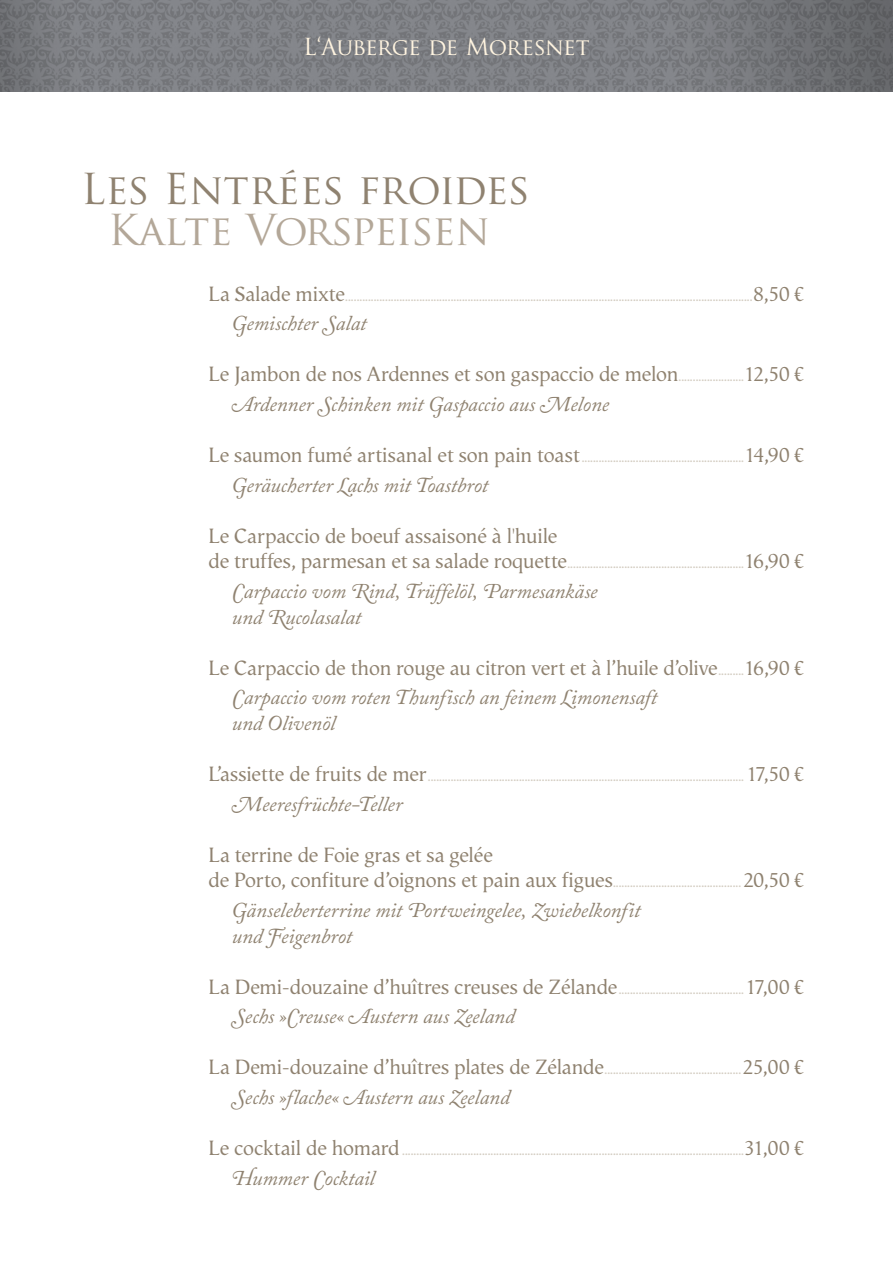
<style>
.page{position:relative;width:893px;height:1263px;background:#fff}
.page>*{position:absolute;margin:0;border:0;box-sizing:border-box;transform-origin:0 0}
.t1{font:41.55px "Trajan Pro";color:#8f8270}
.t2{font:41.55px "Trajan Pro";letter-spacing:-.03em;color:#b3a798}
.t3{font:22.95px "Trajan Pro";letter-spacing:-.04em;color:#fff4e0}
.t4{font:21px/25.5px "Vegaantikva";letter-spacing:-.01em;color:#8f8270}
.t5{font:italic 21px/25.5px "Adobe Caslon Pro";letter-spacing:-.005em;color:#8f8270}
.t6{font:13.5px "Vegaantikva";color:#d4cdc2}
.s1{font-size:21px;color:#8f8270}
.s2{font-size:13.5px;color:#d4cdc2}
</style>
<div class="page">
<img style="left:0;top:0;width:893px;height:92px">
<h2 class="t3" style="left:303px;top:32px;width:288px">L‘Auberge de Moresnet</h2>
<h1 class="t1" style="left:81px;top:163px;width:451px">Les Entrées froides</h1>
<h1 class="t2" style="left:108px;top:203px;width:383px">Kalte Vorspeisen</h1>
<p class="t6" style="left:209px;top:288px;width:597px"><span class="s1">La Salade mixte</span>...............................................................................................................................................<span class="s1">8,50 €</span></p>
<h3 class="t5" style="left:232px;top:310px;width:136px">Gemischter Salat</h3>
<h3 class="t4" style="left:209px;top:362px;width:597px">Le Jambon de nos Ardennes et son gaspaccio de melon<span class="s2">.......................</span>12,50 €</h3>
<h3 class="t5" style="left:232px;top:391px;width:379px">Ardenner Schinken mit Gaspaccio aus Melone</h3>
<p class="t6" style="left:209px;top:450px;width:597px"><span class="s1">Le saumon fumé artisanal et son pain toast</span>.........................................................<span class="s1">14,90 €</span></p>
<h3 class="t5" style="left:232px;top:472px;width:258px">Geräucherter Lachs mit Toastbrot</h3>
<h3 class="t4" style="left:209px;top:523px;width:350px">Le Carpaccio de boeuf assaisoné à l'huile</h3>
<p class="t6" style="left:209px;top:556px;width:597px"><span class="s1">de truffes, parmesan et sa salade roquette</span>..............................................................<span class="s1">16,90 €</span></p>
<h3 class="t5" style="left:232px;top:578px;width:367px">Carpaccio vom Rind, Trüffelöl, Parmesankäse und Rucolasalat</h3>
<h3 class="t4" style="left:209px;top:655px;width:597px">Le Carpaccio de thon rouge au citron vert et à l’huile d’olive<span class="s2">.........</span>16,90 €</h3>
<h3 class="t5" style="left:232px;top:684px;width:427px">Carpaccio vom roten Thunfisch an feinem Limonensaft und Olivenöl</h3>
<p class="t6" style="left:209px;top:769px;width:597px"><span class="s1">L’assiette de fruits de mer</span>............................................................................................................... <span class="s1">17,50 €</span></p>
<h3 class="t5" style="left:232px;top:791px;width:172px">Meeresfrüchte-Teller</h3>
<h3 class="t4" style="left:209px;top:842px;width:597px">La terrine de Foie gras et sa gelée<br>de Porto, confiture d’oignons et pain aux figues<span class="s2">.............................................</span> 20,50 €</h3>
<h3 class="t5" style="left:232px;top:897px;width:410px">Gänseleberterrine mit Portweingelee, Zwiebelkonfit und Feigenbrot</h3>
<h3 class="t4" style="left:209px;top:974px;width:597px">La Demi-douzaine d’huîtres creuses de Zélande<span class="s2">............................................</span>17,00 €</h3>
<h3 class="t5" style="left:232px;top:1003px;width:284px">Sechs »Creuse« Austern aus Zeeland</h3>
<p class="t6" style="left:209px;top:1062px;width:597px"><span class="s1">La Demi-douzaine d’huîtres plates de Zélande</span>................................................<span class="s1">25,00 €</span></p>
<h3 class="t5" style="left:232px;top:1084px;width:279px">Sechs »flache« Austern aus Zeeland</h3>
<p class="t6" style="left:209px;top:1143px;width:597px"><span class="s1">Le cocktail de homard</span> ........................................................................................................................<span class="s1">31,00 €</span></p>
<h3 class="t5" style="left:232px;top:1165px;width:145px">Hummer Cocktail</h3>
</div>
